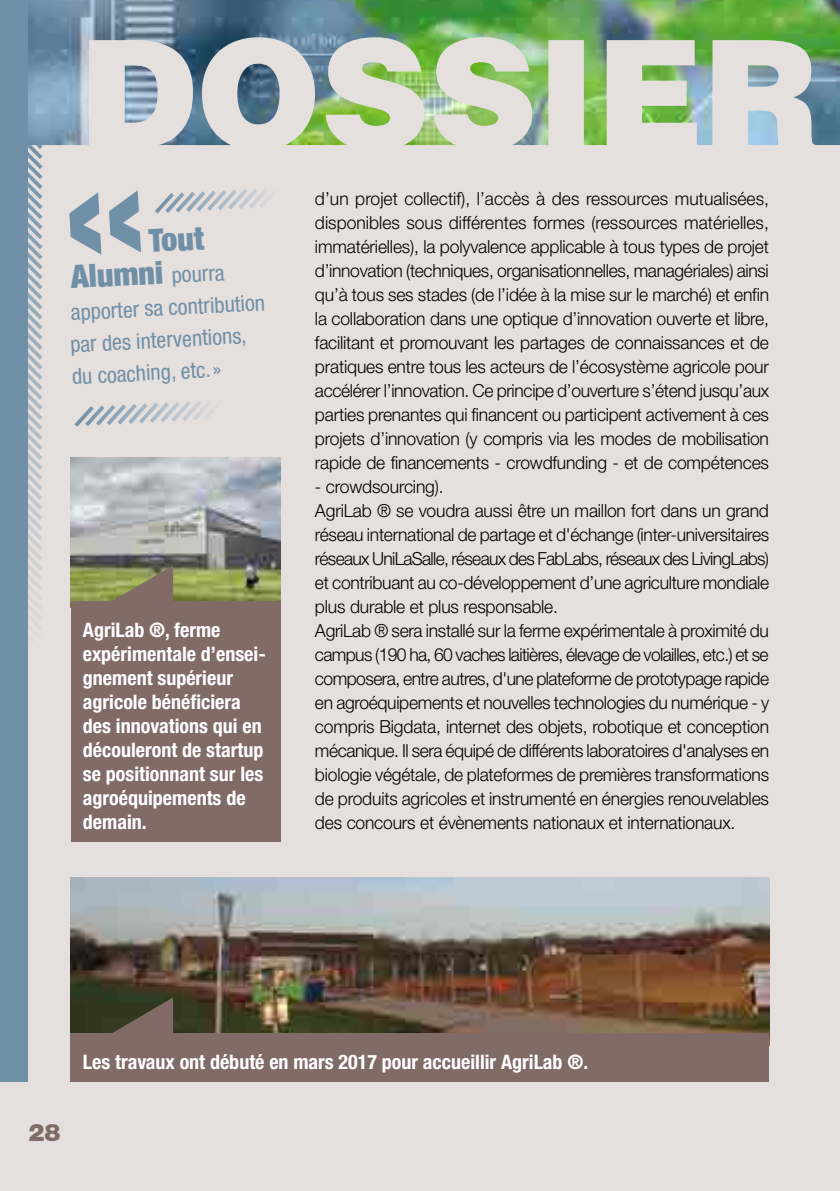
<style>
.page{position:relative;width:840px;height:1191px;background:#fff}
.page>*{position:absolute;margin:0;border:0;box-sizing:border-box;transform-origin:0 0}
.t1{font:900 condensed 32px/32px "Helvetica Neue LT Std";color:#6f90a7}
.t2{font:900 24px "Helvetica Neue LT Std";color:#806b66}
.t3{font:condensed 22px/32px "Helvetica Neue LT Std";color:#6f90a7}
.t4{font:700 condensed 20px/24px "Helvetica Neue LT Std";color:#fff}
.t5{font:300 18px/24px "Helvetica Neue LT Std";letter-spacing:-.015em;color:#000;text-align:justify}
.s1{font-weight:400;font-size:22px}
</style>
<div class="page">
<div style="left:0;top:0;width:839px;height:1191px;background:#e5dfdd"></div>
<svg style="left:28px;top:145px;width:15px;height:465px"></svg>
<img style="left:28px;top:0;width:811px;height:145px">
<div style="left:0;top:0;width:28px;height:1081px;background:#6f90a7"></div>
<img style="left:71px;top:457px;width:210px;height:144px">
<img style="left:71px;top:877px;width:697px;height:156px">
<div style="left:71px;top:601px;width:210px;height:240px;background:#806b66"></div>
<svg style="left:112px;top:565px;width:61px;height:36px;background:#847e5c"></svg>
<div style="left:71px;top:1033px;width:697px;height:48px;background:#806b66"></div>
<svg style="left:112px;top:997px;width:61px;height:36px;background:#575142"></svg>
<svg style="left:74px;top:400px;width:138px;height:27px"></svg>
<svg style="left:155px;top:188px;width:115px;height:26px"></svg>
<svg style="left:69px;top:190px;width:72px;height:65px"></svg>
<h1 class="t1" style="left:68px;top:228px;width:155px;text-indent:80px;rotate:-3deg">Tout<br>Alumni <span class="s1">pourra</span></h1>
<p class="t3" style="left:68px;top:296px;width:198px;rotate:-3deg">apporter sa contribution par des interventions, du coaching, etc.»</p>
<p class="t4" style="left:83px;top:618px;width:184px">AgriLab ®, ferme expérimentale d’ensei&shy;gnement supérieur agricole bénéficiera des innovations qui en découleront de startup se positionnant sur les agroéquipements de demain.</p>
<p class="t5" style="left:315px;top:186px;width:455px">d’un projet collectif), l’accès à des ressources mutualisées, disponibles sous différentes formes (ressources matérielles, immatérielles), la polyvalence applicable à tous types de projet d’innovation (techniques, organisationnelles, managériales) ainsi qu’à tous ses stades (de l’idée à la mise sur le marché) et enfin la collaboration dans une optique d’innovation ouverte et libre, facilitant et promouvant les partages de connaissances et de pratiques entre tous les acteurs de l’écosystème agricole pour accélérer l’innovation. Ce principe d’ouverture s’étend jusqu’aux parties prenantes qui financent ou participent activement à ces projets d’innovation (y compris via les modes de mobilisation rapide de financements - crowdfunding - et de compétences</p>
<p class="t5" style="left:315px;top:474px;width:455px;text-align:left">- crowdsourcing).<br>AgriLab ® se voudra aussi être un maillon fort dans un grand réseau international de partage et d'échange (inter-universitaires réseaux UniLaSalle, réseaux des FabLabs, réseaux des LivingLabs) et contribuant au co-développement d’une agriculture mondiale plus durable et plus responsable.<br>AgriLab ® sera installé sur la ferme expérimentale à proximité du campus (190 ha, 60 vaches laitières, élevage de volailles, etc.) et se composera, entre autres, d'une plateforme de prototypage rapide en agroéquipements et nouvelles technologies du numérique - y compris Bigdata, internet des objets, robotique et conception mécanique. Il sera équipé de différents laboratoires d'analyses en biologie végétale, de plateformes de premières transformations de produits agricoles et instrumenté en énergies renouvelables des concours et évènements nationaux et internationaux.</p>
<h2 class="t2" style="left:28px;top:1118px;width:34px">28</h2>
<p class="t4" style="left:83px;top:1050px;width:506px">Les travaux ont débuté en mars 2017 pour accueillir AgriLab ®.</p>
</div>
